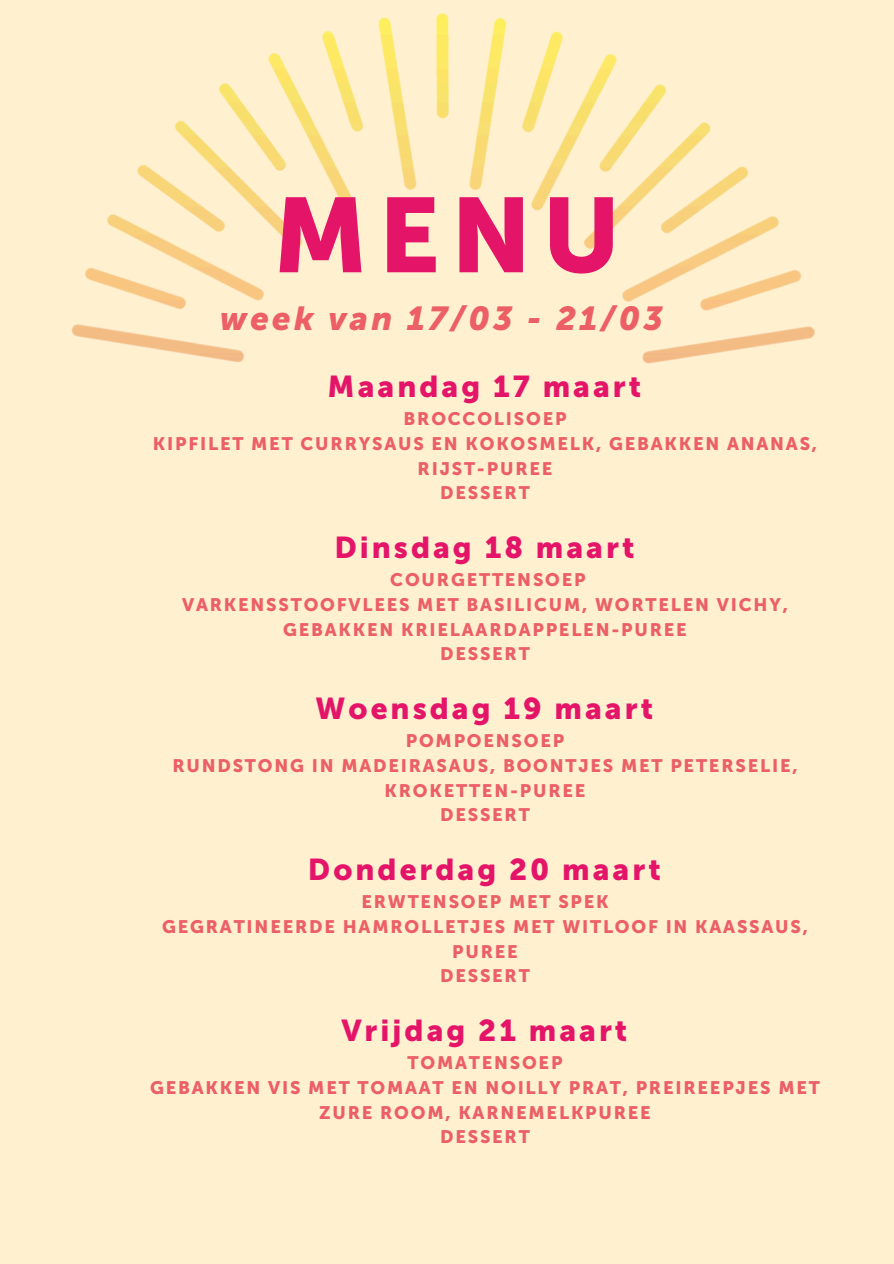
<style>
.page{position:relative;width:894px;height:1264px;background:#fff}
.page>*{position:absolute;margin:0;border:0;box-sizing:border-box;transform-origin:0 0}
.t1{font:105px "Museo Sans 900";color:#e41469}
.t2{font:italic 33px "Museo Sans 900";letter-spacing:.1em;color:#eb5f65}
.t3{font:30px "Museo Sans 900";letter-spacing:.1em;color:#e41469}
.t4{font:18px/24.8px "Museo Sans 900";letter-spacing:.1em;color:#eb5f65;text-align:center}
</style>
<div class="page">
<div style="left:0;top:0;width:893px;height:1263px;background:#fff1d0"></div>
<img style="left:71px;top:13px;width:744px;height:351px">
<p class="t1" style="left:273px;top:173px;width:349px">MENU</p>
<p class="t2" style="left:220px;top:299px;width:444px">week van 17/03 - 21/03</p>
<p class="t3" style="left:327px;top:369px;width:315px">Maandag 17 maart</p>
<h1 class="t4" style="left:403px;top:406px;width:164px">BROCCOLISOEP</h1>
<h2 class="t4" style="left:153px;top:431px;width:665px">KIPFILET MET CURRYSAUS EN KOKOSMELK, GEBAKKEN ANANAS,<br>RIJST-PUREE</h2>
<p class="t4" style="left:440px;top:481px;width:91px">DESSERT</p>
<p class="t3" style="left:334px;top:530px;width:301px">Dinsdag 18 maart</p>
<p class="t4" style="left:390px;top:567px;width:197px">COURGETTENSOEP</p>
<p class="t4" style="left:182px;top:592px;width:607px">VARKENSSTOOFVLEES MET BASILICUM, WORTELEN VICHY,<br>GEBAKKEN KRIELAARDAPPELEN-PUREE</p>
<p class="t4" style="left:440px;top:642px;width:91px">DESSERT</p>
<p class="t3" style="left:315px;top:690px;width:339px">Woensdag 19 maart</p>
<p class="t4" style="left:406px;top:728px;width:160px">POMPOENSOEP</p>
<p class="t4" style="left:172px;top:753px;width:626px">RUNDSTONG IN MADEIRASAUS, BOONTJES MET PETERSELIE,<br>KROKETTEN-PUREE</p>
<p class="t4" style="left:440px;top:802px;width:91px">DESSERT</p>
<p class="t3" style="left:308px;top:851px;width:354px">Donderdag 20 maart</p>
<p class="t4" style="left:361px;top:889px;width:249px">ERWTENSOEP MET SPEK</p>
<p class="t4" style="left:162px;top:914px;width:647px">GEGRATINEERDE HAMROLLETJES MET WITLOOF IN KAASSAUS,<br>PUREE</p>
<p class="t4" style="left:440px;top:963px;width:91px">DESSERT</p>
<p class="t3" style="left:341px;top:1012px;width:287px">Vrijdag 21 maart</p>
<p class="t4" style="left:407px;top:1050px;width:156px">TOMATENSOEP</p>
<p class="t4" style="left:150px;top:1075px;width:671px">GEBAKKEN VIS MET TOMAAT EN NOILLY PRAT, PREIREEPJES MET<br>ZURE ROOM, KARNEMELKPUREE</p>
<p class="t4" style="left:440px;top:1124px;width:91px">DESSERT</p>
</div>
